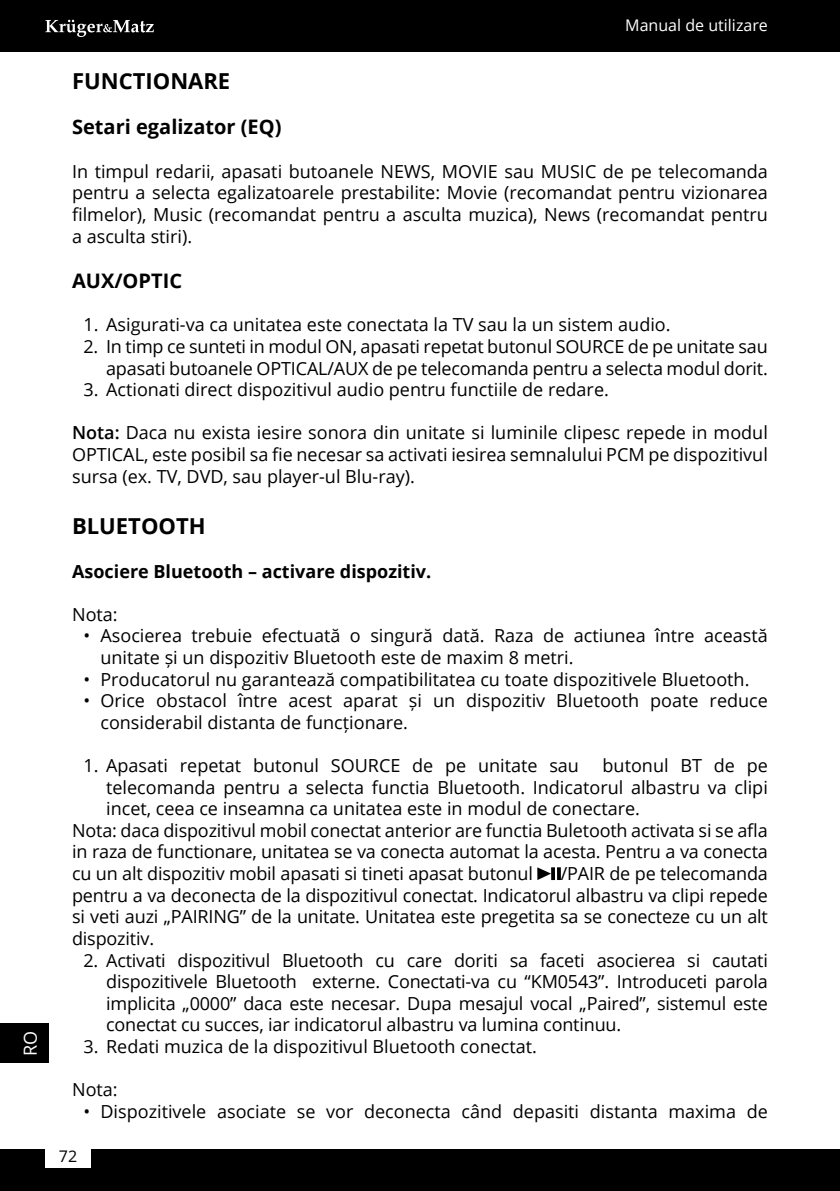
<style>
.page{position:relative;width:840px;height:1191px;background:#fff}
.page>*{position:absolute;margin:0;border:0;box-sizing:border-box;transform-origin:0 0}
.t1{font:700 22px "Open Sans";color:#000}
.t2{font:700 20px "Open Sans";color:#000}
.t3{font:18px/21.6px "Open Sans";color:#000;text-align:justify}
.t4{font:700 18px "Open Sans";color:#000}
.t5{font:18px "Open Sans";color:#fff}
.t6{font:16px "Open Sans";color:#fff}
.t7{font:16px "Open Sans";color:#000}
.s1{font-weight:600}
</style>
<div class="page">
<hr style="left:839px;top:1149px;width:1px;height:42px;background:#000">
<div style="left:0;top:0;width:839px;height:51px;background:#000"></div>
<div style="left:0;top:1149px;width:839px;height:42px;background:#000"></div>
<svg style="left:45px;top:20px;width:109px;height:17px"></svg>
<div style="left:45px;top:1144px;width:46px;height:24px;background:#fff"></div>
<div style="left:0;top:1023px;width:49px;height:40px;background:#000"></div>
<svg style="left:550px;top:867px;width:4px;height:13px"></svg>
<svg style="left:537px;top:867px;width:13px;height:13px"></svg>
<svg style="left:557px;top:867px;width:3px;height:13px"></svg>
<p class="t5" style="left:18px;top:1055px;width:27px;rotate:-90deg">RO</p>
<p class="t6" style="left:625px;top:14px;width:144px">Manual de utilizare</p>
<p class="t1" style="left:72px;top:65px;width:28px">Functionare</p>
<p class="t2" style="left:72px;top:113px;width:211px">Setari egalizator (EQ)</p>
<p class="t3" style="left:72px;top:160px;width:697px">In timpul redarii, apasati butoanele NEWS, MOVIE sau MUSIC de pe telecomanda pentru a selecta egalizatoarele prestabilite: Movie (recomandat pentru vizionarea filmelor), Music (recomandat pentru a asculta muzica), News (recomandat pentru a asculta stiri).</p>
<p class="t2" style="left:72px;top:267px;width:111px">AUX/OPTIC</p>
<p class="t3" style="left:83px;top:313px;width:588px">1. Asigurati-va ca unitatea este conectata la TV sau la un sistem audio.</p>
<p class="t3" style="left:83px;top:335px;width:685px;text-align:right">2. In timp ce sunteti in modul ON, apasati repetat butonul SOURCE de pe unitate sau apasati butoanele OPTICAL/AUX de pe telecomanda pentru a selecta modul dorit.</p>
<p class="t3" style="left:83px;top:378px;width:526px">3. Actionati direct dispozitivul audio pentru functiile de redare.</p>
<p class="t3" style="left:72px;top:421px;width:697px"><span class="s1">Nota:</span> Daca nu exista iesire sonora din unitate si luminile clipesc repede in modul OPTICAL, este posibil sa fie necesar sa activati iesirea semnalului PCM pe dispozitivul sursa (ex. TV, DVD, sau player-ul Blu-ray).</p>
<p class="t1" style="left:72px;top:511px;width:31px">Bluetooth</p>
<p class="t4" style="left:72px;top:558px;width:360px">Asociere Bluetooth – activare dispozitiv.</p>
<p class="t3" style="left:72px;top:603px;width:47px">Nota:</p>
<p class="t3" style="left:100px;top:624px;width:668px;text-indent:-17px">• Asocierea trebuie efectuată o singură dată. Raza de actiunea între această unitate și un dispozitiv Bluetooth este de maxim 8 metri.</p>
<p class="t3" style="left:83px;top:668px;width:667px">• Producatorul nu garantează compatibilitatea cu toate dispozitivele Bluetooth.</p>
<p class="t3" style="left:100px;top:689px;width:668px;text-indent:-17px">• Orice obstacol între acest aparat și un dispozitiv Bluetooth poate reduce considerabil distanta de funcționare.</p>
<p class="t3" style="left:83px;top:754px;width:497px">1. Apasati repetat butonul SOURCE de pe unitate sau</p>
<p class="t3" style="left:602px;top:754px;width:167px">butonul BT de pe</p>
<p class="t3" style="left:106px;top:776px;width:663px">telecomanda pentru a selecta functia Bluetooth. Indicatorul albastru va clipi</p>
<p class="t3" style="left:106px;top:797px;width:535px">incet, ceea ce inseamna ca unitatea este in modul de conectare.</p>
<p class="t3" style="left:72px;top:819px;width:696px">Nota: daca dispozitivul mobil conectat anterior are functia Buletooth activata si se afla</p>
<p class="t3" style="left:72px;top:840px;width:697px">in raza de functionare, unitatea se va conecta automat la acesta. Pentru a va conecta</p>
<p class="t3" style="left:72px;top:862px;width:462px">cu un alt dispozitiv mobil apasati si tineti apasat butonul</p>
<p class="t3" style="left:72px;top:862px;width:697px;text-indent:488px">/PAIR de pe telecomanda pentru a va deconecta de la dispozitivul conectat. Indicatorul albastru va clipi repede si veti auzi „PAIRING” de la unitate. Unitatea este pregetita sa se conecteze cu un alt dispozitiv.</p>
<p class="t3" style="left:106px;top:948px;width:663px;text-indent:-23px">2. Activati dispozitivul Bluetooth cu care doriti sa faceti asocierea si cautati dispozitivele Bluetooth externe. Conectati-va cu “KM0543”. Introduceti parola implicita „0000” daca este necesar. Dupa mesajul vocal „Paired”, sistemul este conectat cu succes, iar indicatorul albastru va lumina continuu.</p>
<p class="t3" style="left:83px;top:1035px;width:455px">3. Redati muzica de la dispozitivul Bluetooth conectat.</p>
<p class="t3" style="left:72px;top:1078px;width:47px">Nota:</p>
<p class="t3" style="left:83px;top:1100px;width:685px">• Dispozitivele asociate se vor deconecta când depasiti distanta maxima de</p>
<p class="t7" style="left:59px;top:1145px;width:20px">72</p>
</div>
